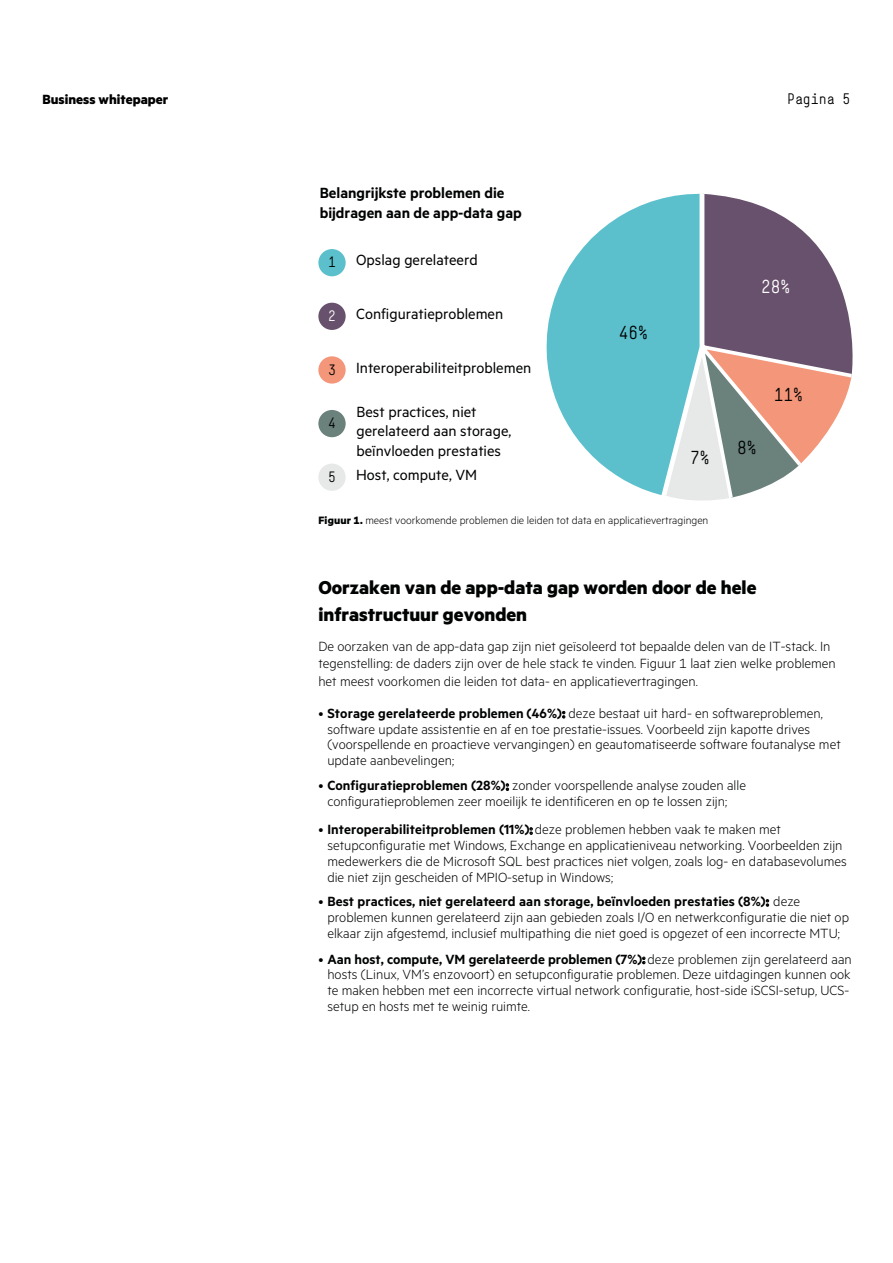
<style>
.page{position:relative;width:893px;height:1263px;background:#fff}
.page>*{position:absolute;margin:0;border:0;box-sizing:border-box;transform-origin:0 0}
.t1{font:700 21px/27.6px "Metric HPE";color:#010202}
.t2{font:18.45px "Simple Pro";color:#010202}
.t3{font:18.45px "Simple Pro";color:#fff}
.t4{font:16.65px/20px "Metric HPE";color:#010202}
.t5{font:600 16.65px/20px "Metric HPE";color:#010202}
.t6{font:300 15px/15.8px "Metric HPE";color:#010202}
.t7{font:700 15px "Metric";color:#000}
.t8{font:15px "HPE Simple";color:#000}
.t9{font:14.7px "Simple Pro";color:#010202}
.t10{font:300 12px "Metric HPE";color:#010202}
.s1{font-weight:700}
.s2{font-weight:600}
.s3{font-family:"Metric";font-weight:600}
</style>
<div class="page">
<svg style="left:562px;top:711px;width:3px;height:7px"></svg>
<svg style="left:506px;top:784px;width:3px;height:7px"></svg>
<svg style="left:530px;top:827px;width:3px;height:8px"></svg>
<svg style="left:766px;top:899px;width:3px;height:7px"></svg>
<svg style="left:642px;top:957px;width:3px;height:7px"></svg>
<svg style="left:666px;top:193px;width:186px;height:308px"></svg>
<svg style="left:547px;top:194px;width:153px;height:301px;fill:#5bc0cc"></svg>
<div style="left:318px;top:249px;width:28px;height:27px;background:#5bc0cc;border-radius:50%"></div>
<div style="left:318px;top:303px;width:28px;height:27px;background:#68516c;border-radius:50%"></div>
<div style="left:318px;top:356px;width:28px;height:28px;background:#f39679;border-radius:50%"></div>
<div style="left:318px;top:410px;width:28px;height:27px;background:#6a817c;border-radius:50%"></div>
<div style="left:318px;top:464px;width:28px;height:27px;background:#e7e8e8;border-radius:50%"></div>
<p class="t7" style="left:43px;top:90px;width:127px">Business whitepaper</p>
<p class="t8" style="left:787px;top:90px;width:65px">Pagina 5</p>
<p class="t5" style="left:320px;top:182px;width:204px">Belangrijkste problemen die bijdragen aan de app-data gap</p>
<p class="t4" style="left:328px;top:249px;width:151px"><sub>1</sub> Opslag gerelateerd</p>
<p class="t4" style="left:328px;top:303px;width:177px"><sub>2</sub> Configuratieproblemen</p>
<p class="t4" style="left:328px;top:357px;width:205px"><sub>3</sub> Interoperabiliteitproblemen</p>
<p class="t2" style="left:619px;top:322px;width:31px">46%</p>
<p class="t9" style="left:328px;top:415px;width:9px">4</p>
<p class="t4" style="left:356px;top:401px;width:156px">Best practices, niet gerelateerd aan storage, beïnvloeden prestaties</p>
<p class="t4" style="left:328px;top:464px;width:151px"><sub>5</sub> Host, compute, VM</p>
<p class="t10" style="left:318px;top:513px;width:392px"><span class="s1">Figuur 1.</span> meest voorkomende problemen die leiden tot data en applicatievertragingen</p>
<p class="t2" style="left:690px;top:447px;width:21px">7%</p>
<p class="t3" style="left:761px;top:276px;width:31px">28%</p>
<p class="t2" style="left:737px;top:437px;width:21px">8%</p>
<p class="t2" style="left:774px;top:385px;width:31px">11%</p>
<h1 class="t1" style="left:318px;top:573px;width:440px">Oorzaken van de app-data gap worden door de hele infrastructuur gevonden</h1>
<p class="t6" style="left:318px;top:637px;width:519px;line-height:17.2px">De oorzaken van de app-data gap zijn niet geïsoleerd tot bepaalde delen van de IT-stack. In tegenstelling: de daders zijn over de hele stack te vinden. Figuur 1 laat zien welke problemen het meest voorkomen die leiden tot data- en applicatievertragingen.</p>
<p class="t6" style="left:327px;top:705px;width:515px;text-indent:-9px">• <span class="s2">Storage gerelateerde problemen</span> <span class="s3">(46%)</span><span class="s2">:</span> deze bestaat uit hard- en softwareproblemen, software update assistentie en af en toe prestatie-issues. Voorbeeld zijn kapotte drives (voorspellende en proactieve vervangingen) en geautomatiseerde software foutanalyse met update aanbevelingen;</p>
<p class="t6" style="left:327px;top:777px;width:420px;text-indent:-9px">• <span class="s2">Configuratieproblemen</span> <span class="s3">(28%)</span><span class="s2">:</span> zonder voorspellende analyse zouden alle configuratieproblemen zeer moeilijk te identificeren en op te lossen zijn;</p>
<p class="t6" style="left:327px;top:821px;width:521px;text-indent:-9px">• <span class="s2">Interoperabiliteitproblemen</span> <span class="s3">(11%)</span><span class="s2">:</span> deze problemen hebben vaak te maken met setupconfiguratie met Windows, Exchange en applicatieniveau networking. Voorbeelden zijn medewerkers die de Microsoft SQL best practices niet volgen, zoals log- en databasevolumes die niet zijn gescheiden of MPIO-setup in Windows;</p>
<p class="t6" style="left:327px;top:893px;width:523px;text-indent:-9px">• <span class="s2">Best practices, niet gerelateerd aan storage, beïnvloeden prestaties</span> <span class="s3">(8%)</span><span class="s2">:</span> deze problemen kunnen gerelateerd zijn aan gebieden zoals I/O en netwerkconfiguratie die niet op elkaar zijn afgestemd, inclusief multipathing die niet goed is opgezet of een incorrecte MTU;</p>
<p class="t6" style="left:327px;top:950px;width:526px;text-indent:-9px">• <span class="s2">Aan host, compute, VM gerelateerde problemen</span> <span class="s3">(7%)</span><span class="s2">:</span> deze problemen zijn gerelateerd aan hosts (Linux, VM’s enzovoort) en setupconfiguratie problemen. Deze uitdagingen kunnen ook te maken hebben met een incorrecte virtual network configuratie, host-side iSCSI-setup, UCS&shy;setup en hosts met te weinig ruimte.</p>
</div>
